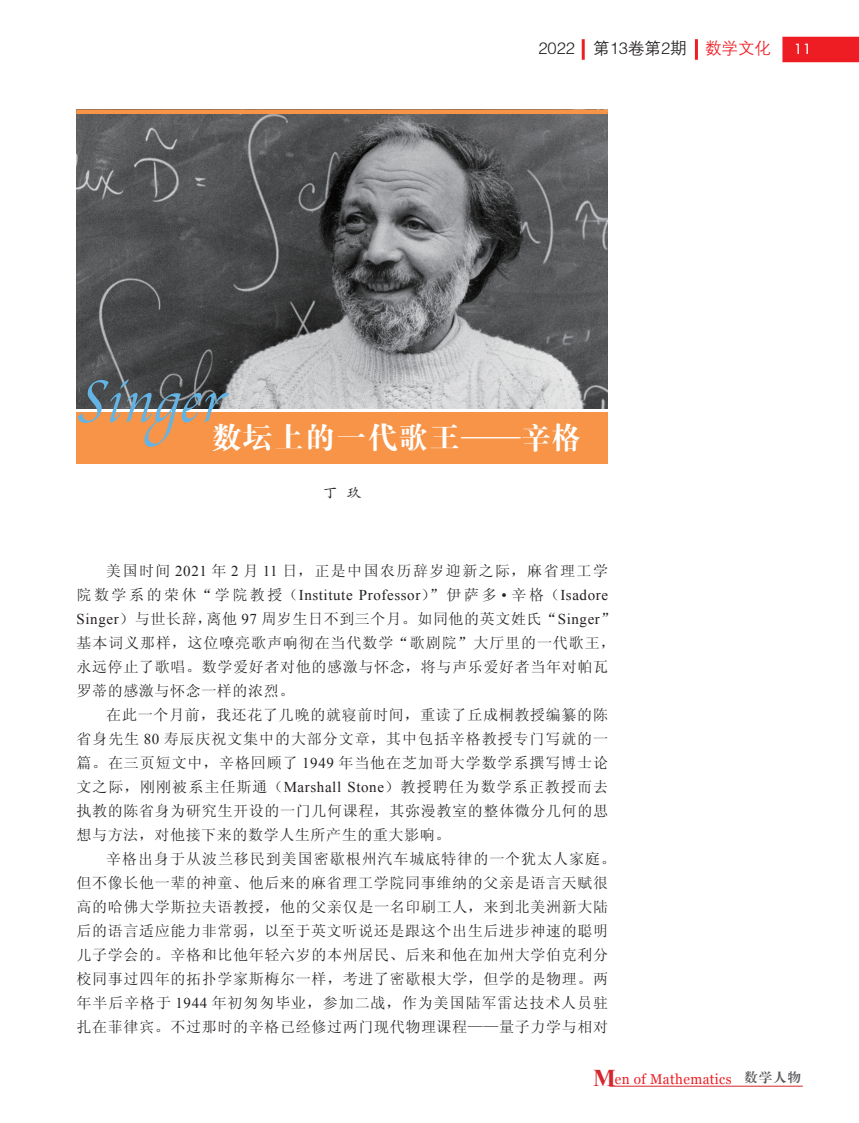
<style>
.page{position:relative;width:859px;height:1123px;background:#fff}
.page>*{position:absolute;margin:0;border:0;box-sizing:border-box;transform-origin:0 0}
.t1{font:italic 61.65px "Apple Chancery";color:#63b3e4;scale:.83 1}
.t2{font:30px "FZDBSK GBK1 0";letter-spacing:.04em;color:#fff}
.t3{font:16.5px "FZZDXK GBK1 0";color:#231f20}
.t4{font:16.5px "Tw Cen";color:#fff}
.t5{font:15px/24px "Sim Sun";letter-spacing:.045em;color:#231f20}
.t6{font:15px "Times New Roman";letter-spacing:.04em;color:#231f20}
.t7{font:15px "Sim Sun";letter-spacing:.095em;color:#231f20}
.t8{font:15px "FZKTK GBK1 0";color:#231f20}
.t9{font:14.1px "Georgia";letter-spacing:.03em;color:#ee1d23;scale:.95 1}
.s1{color:#ee1d23}
.s2{font-family:"Times New Roman"}
.s3{font-family:"Sim Sun"}
.s4{font-family:"Times New Roman";font-weight:700;font-size:24px;color:#d5252e}
</style>
<div class="page">
<div style="left:782px;top:37px;width:77px;height:25px;background:#ee1d23"></div>
<hr style="left:695px;top:39px;width:3px;height:21px;background:#ee1d23">
<hr style="left:582px;top:39px;width:3px;height:21px;background:#ee1d23">
<hr style="left:609px;top:1085px;width:194px;height:1px;background:#d5252e">
<div style="left:76px;top:412px;width:532px;height:51px;background:#f79447"></div>
<img style="left:77px;top:114px;width:531px;height:294px">
<div style="left:76px;top:109px;width:532px;height:5px;background:#f79447"></div>
<p class="t3" style="left:538px;top:40px;width:234px">2022 第13卷第2期 <span class="s1">数学文化</span></p>
<p class="t4" style="left:794px;top:39px;width:20px">11</p>
<h1 class="t1" style="left:75px;top:353px;width:200px">Sing er</h1>
<h2 class="t2" style="left:211px;top:422px;width:372px">数坛上的一代歌王——辛格</h2>
<p class="t8" style="left:323px;top:485px;width:41px">丁 玖</p>
<p class="t7" style="left:106px;top:563px;width:503px">美国时间 <span class="s2">2021</span> 年 <span class="s2">2</span> 月 <span class="s2">11</span> 日，正是中国农历辞岁迎新之际，麻省理工学</p>
<p class="t6" style="left:77px;top:585px;width:533px"><span class="s3">院数学系的荣休“学院教授（</span>Institute Professor<span class="s3">）” 伊萨多</span> • <span class="s3">辛格（</span>Isadore</p>
<p class="t5" style="left:77px;top:607px;width:540px"><span class="s2">Singer</span>）与世长辞，离他 <span class="s2">97</span> 周岁生日不到三个月。如同他的英文姓氏“<span class="s2">Singer</span>”基本词义那样，这位嘹亮歌声响彻在当代数学“歌剧院”大厅里的一代歌王，永远停止了歌唱。数学爱好者对他的感激与怀念，将与声乐爱好者当年对帕瓦罗蒂的感激与怀念一样的浓烈。</p>
<p class="t5" style="left:77px;top:703px;width:533px;text-align:justify;text-indent:30px">在此一个月前，我还花了几晚的就寝前时间，重读了丘成桐教授编纂的陈省身先生 <span class="s2">80</span> 寿辰庆祝文集中的大部分文章，其中包括辛格教授专门写就的一篇。在三页短文中，辛格回顾了 <span class="s2">1949</span> 年当他在芝加哥大学数学系撰写博士论文之际，刚刚被系主任斯通（<span class="s2">Marshall Stone</span>）教授聘任为数学系正教授而去执教的陈省身为研究生开设的一门几何课程，其弥漫教室的整体微分几何的思想与方法，对他接下来的数学人生所产生的重大影响。</p>
<p class="t5" style="left:76px;top:847px;width:541px;text-indent:30px">辛格出身于从波兰移民到美国密歇根州汽车城底特律的一个犹太人家庭。但不像长他一辈的神童、他后来的麻省理工学院同事维纳的父亲是语言天赋很高的哈佛大学斯拉夫语教授，他的父亲仅是一名印刷工人，来到北美洲新大陆后的语言适应能力非常弱，以至于英文听说还是跟这个出生后进步神速的聪明儿子学会的。辛格和比他年轻六岁的本州居民、后来和他在加州大学伯克利分校同事过四年的拓扑学家斯梅尔一样，考进了密歇根大学，但学的是物理。两年半后辛格于 <span class="s2">1944</span> 年初匆匆毕业，参加二战，作为美国陆军雷达技术人员驻扎在菲律宾。不过那时的辛格已经修过两门现代物理课程——量子力学与相对</p>
<p class="t9" style="left:593px;top:1069px;width:220px"><span class="s4">M</span>en of Mathematics <sup>数学人物</sup></p>
</div>
